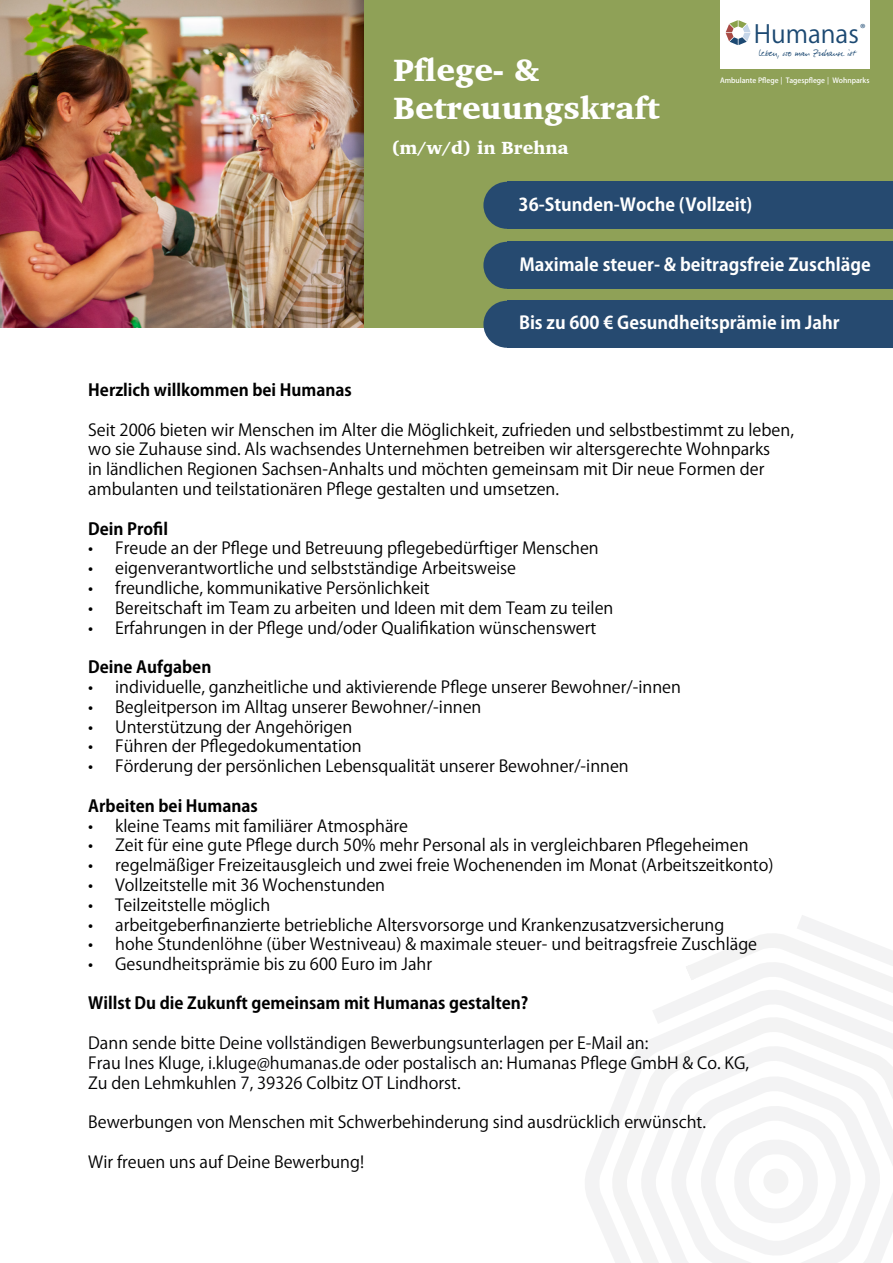
<style>
.page{position:relative;width:893px;height:1263px;background:#fff}
.page>*{position:absolute;margin:0;border:0;box-sizing:border-box;transform-origin:0 0}
.t1{font:900 31.5px/38px "Charter";color:#fff}
.t2{font:24.75px "Koz Go Pro";color:#1c4972}
.t3{font:900 18px "Charter";color:#fff}
.t4{font:700 17.55px "Koz Go Pr 6 N";color:#fff}
.t5{font:16.5px/19.8px "Koz Go Pr 6 N";color:#000}
.t6{font:16.5px/19.8px "Koz Go Pr 6 N";color:#020203}
.t7{font:700 16.5px "Koz Go Pr 6 N";color:#000}
.t8{font:12px "Darkwoman";color:#1c4972}
.t9{font:500 7.2px "Koz Go Pro";color:#fff}
</style>
<div class="page">
<img style="left:0;top:0;width:344px;height:327px">
<div style="left:344px;top:0;width:549px;height:327px;background:#000;opacity:.4"></div>
<div style="left:365px;top:0;width:528px;height:328px;background:#8fa157"></div>
<div style="left:721px;top:0;width:149px;height:68px;background:#fff"></div>
<svg style="left:726px;top:20px;width:25px;height:25px"></svg>
<div style="left:483px;top:242px;width:47px;height:47px;background:#264a70;border-radius:50%"></div>
<div style="left:507px;top:242px;width:386px;height:47px;background:#264a70"></div>
<div style="left:483px;top:182px;width:47px;height:47px;background:#264a70;border-radius:50%"></div>
<div style="left:507px;top:182px;width:386px;height:47px;background:#264a70"></div>
<div style="left:483px;top:301px;width:47px;height:47px;background:#264a70;border-radius:50%"></div>
<div style="left:507px;top:301px;width:386px;height:47px;background:#264a70"></div>
<svg style="left:585px;top:915px;width:228px;height:311px"></svg>
<svg style="left:669px;top:920px;width:224px;height:85px"></svg>
<svg style="left:600px;top:1005px;width:293px;height:258px"></svg>
<h1 class="t1" style="left:393px;top:50px;width:268px">Pflege- &amp;<br>Betreuungskraft</h1>
<p class="t3" style="left:392px;top:136px;width:179px">(m/w/d) in Brehna</p>
<h2 class="t2" style="left:754px;top:18px;width:113px">Humanas<sup>®</sup></h2>
<p class="t8" style="left:759px;top:45px;width:100px">leben, wo man Zuhause ist</p>
<p class="t9" style="left:720px;top:76px;width:151px">Ambulante Pflege—Tagespflege—Wohnparks</p>
<p class="t4" style="left:519px;top:195px;width:235px">36-Stunden-Woche (Vollzeit)</p>
<p class="t4" style="left:519px;top:255px;width:353px">Maximale steuer- &amp; beitragsfreie Zuschläge</p>
<p class="t4" style="left:519px;top:313px;width:322px">Bis zu 600 € Gesundheitsprämie im Jahr</p>
<p class="t7" style="left:88px;top:381px;width:265px">Herzlich willkommen bei Humanas</p>
<p class="t5" style="left:88px;top:420px;width:707px">Seit 2006 bieten wir Menschen im Alter die Möglichkeit, zufrieden und selbstbestimmt zu leben, wo sie Zuhause sind. Als wachsendes Unternehmen betreiben wir altersgerechte Wohnparks<br>in ländlichen Regionen Sachsen-Anhalts und möchten gemeinsam mit Dir neue Formen der ambulanten und teilstationären Pflege gestalten und umsetzen.</p>
<p class="t7" style="left:88px;top:519px;width:81px">Dein Profil</p>
<p class="t5" style="left:88px;top:539px;width:512px">• Freude an der Pflege und Betreuung pflegebedürftiger Menschen</p>
<p class="t5" style="left:88px;top:558px;width:429px">• eigenverantwortliche und selbstständige Arbeitsweise</p>
<p class="t5" style="left:88px;top:578px;width:343px">• freundliche, kommunikative Persönlichkeit</p>
<p class="t5" style="left:88px;top:598px;width:527px">• Bereitschaft im Team zu arbeiten und Ideen mit dem Team zu teilen</p>
<p class="t5" style="left:88px;top:618px;width:510px">• Erfahrungen in der Pflege und/oder Qualifikation wünschenswert</p>
<p class="t7" style="left:88px;top:658px;width:125px">Deine Aufgaben</p>
<p class="t5" style="left:88px;top:677px;width:594px">• individuelle, ganzheitliche und aktivierende Pflege unserer Bewohner/-innen</p>
<p class="t5" style="left:88px;top:697px;width:395px">• Begleitperson im Alltag unserer Bewohner/-innen</p>
<p class="t5" style="left:88px;top:717px;width:266px">• Unterstützung der Angehörigen</p>
<p class="t5" style="left:88px;top:737px;width:275px">• Führen der Pflegedokumentation</p>
<p class="t5" style="left:88px;top:756px;width:542px">• Förderung der persönlichen Lebensqualität unserer Bewohner/-innen</p>
<p class="t7" style="left:88px;top:796px;width:171px">Arbeiten bei Humanas</p>
<p class="t5" style="left:88px;top:816px;width:321px">• kleine Teams mit familiärer Atmosphäre</p>
<p class="t5" style="left:88px;top:836px;width:662px">• Zeit für eine gute Pflege durch 50% mehr Personal als in vergleichbaren Pflegeheimen</p>
<p class="t5" style="left:88px;top:855px;width:687px">• regelmäßiger Freizeitausgleich und zwei freie Wochenenden im Monat (Arbeitszeitkonto)</p>
<p class="t5" style="left:88px;top:875px;width:298px">• Vollzeitstelle mit 36 Wochenstunden</p>
<p class="t5" style="left:88px;top:895px;width:184px">• Teilzeitstelle möglich</p>
<p class="t5" style="left:88px;top:915px;width:637px">• arbeitgeberfinanzierte betriebliche Altersvorsorge und Krankenzusatzversicherung</p>
<p class="t5" style="left:88px;top:935px;width:670px">• hohe Stundenlöhne (über Westniveau) &amp; maximale steuer- und beitragsfreie Zuschläge</p>
<p class="t5" style="left:88px;top:954px;width:345px">• Gesundheitsprämie bis zu 600 Euro im Jahr</p>
<p class="t7" style="left:88px;top:994px;width:442px">Willst Du die Zukunft gemeinsam mit Humanas gestalten?</p>
<p class="t6" style="left:88px;top:1033px;width:662px">Dann sende bitte Deine vollständigen Bewerbungsunterlagen per E-Mail an:<br>Frau Ines Kluge, i.kluge@humanas.de oder postalisch an: Humanas Pflege GmbH &amp; Co. KG,<br>Zu den Lehmkuhlen 7, 39326 Colbitz OT Lindhorst.</p>
<p class="t5" style="left:88px;top:1112px;width:619px">Bewerbungen von Menschen mit Schwerbehinderung sind ausdrücklich erwünscht.</p>
<p class="t5" style="left:88px;top:1152px;width:277px">Wir freuen uns auf Deine Bewerbung!</p>
</div>
